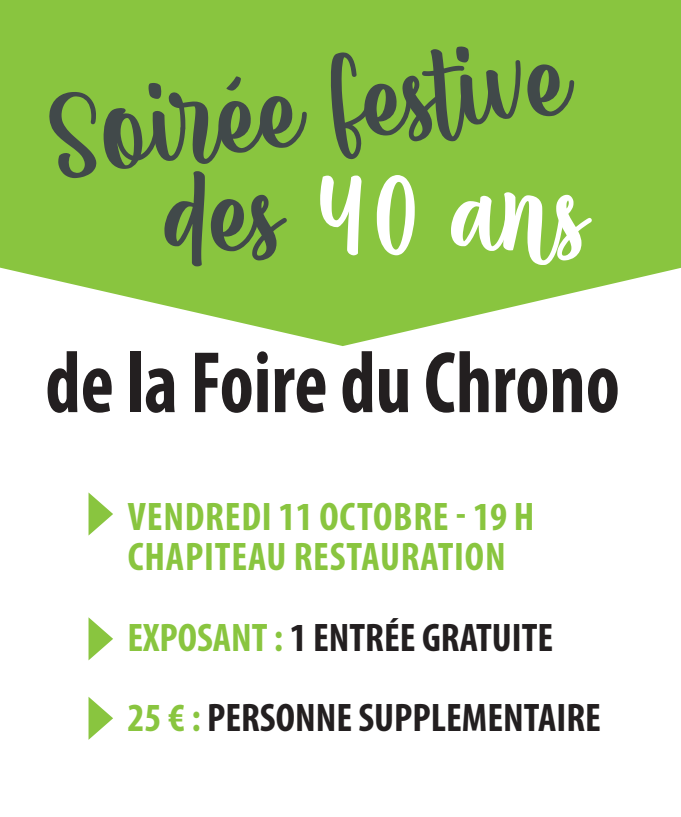
<style>
.page{position:relative;width:681px;height:817px;background:#fff}
.page>*{position:absolute;margin:0;border:0;box-sizing:border-box;transform-origin:0 0}
.t1{font:124px "Amatemora";color:#41494a}
.t2{font:124px "Amatemora";color:#fff}
.t3{font:700 condensed 88px "Myriad Pro";color:#231f20;scale:.9 1}
.t4{font:700 condensed 40px/80px "Myriad Pro";color:#231f20}
.t5{font:700 condensed 40px/40px "Myriad Pro";letter-spacing:.02em;color:#89c53f}
.s1{color:#41494a}
.s2{color:#89c53f}
</style>
<div class="page">
<svg style="left:0;top:0;width:680px;height:346px;background:#96cb54"></svg>
<svg style="left:88px;top:492px;width:25px;height:43px"></svg>
<svg style="left:88px;top:617px;width:25px;height:43px"></svg>
<svg style="left:88px;top:697px;width:25px;height:42px"></svg>
<h1 class="t1" style="left:44px;top:77px;width:519px;rotate:-7deg">Soirée festive</h1>
<h1 class="t2" style="left:164px;top:152px;width:423px"><span class="s1">des</span> 40 ans</h1>
<h2 class="t3" style="left:45px;top:328px;width:639px">de la Foire du Chrono</h2>
<p class="t5" style="left:128px;top:496px;width:408px">VENDREDI 11 OCTOBRE - 19 H<br>CHAPITEAU RESTAURATION</p>
<p class="t4" style="left:127px;top:596px;width:475px"><span class="s2">EXPOSANT :</span> 1 ENTRÉE GRATUITE<br><span class="s2">25 € :</span> PERSONNE SUPPLEMENTAIRE</p>
</div>
